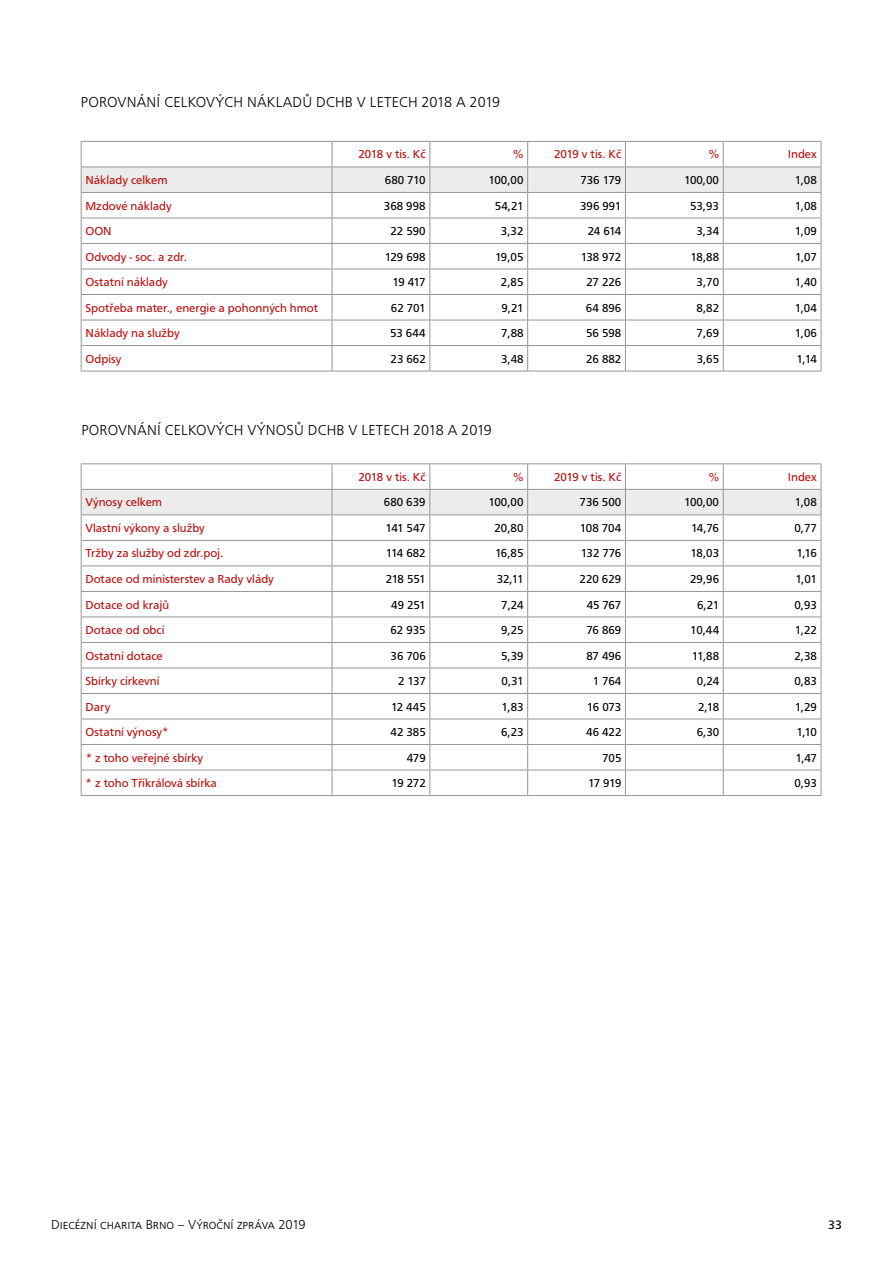
<style>
.page{position:relative;width:893px;height:1263px;background:#fff}
.page>*{position:absolute;margin:0;border:0;box-sizing:border-box;transform-origin:0 0}
.t1{font:300 15px "F015 TOT";letter-spacing:.015em;color:#000}
.t2{font:300 13.5px "F015 TOT";color:#000}
.t3{font:12.75px "F015 TOT";color:#000}
.t4{font:12px "F015 TOT";color:#000}
.t5{font:12px "F015 TOT";color:#b70e0c}
</style>
<div class="page">
<hr style="left:81px;top:141px;width:251px;height:1px;background:#979696">
<hr style="left:332px;top:141px;width:98px;height:1px;background:#979696">
<hr style="left:430px;top:141px;width:98px;height:1px;background:#979696">
<hr style="left:528px;top:141px;width:97px;height:1px;background:#979696">
<hr style="left:625px;top:141px;width:98px;height:1px;background:#979696">
<hr style="left:723px;top:141px;width:98px;height:1px;background:#979696">
<svg style="left:81px;top:142px;width:741px;height:229px"></svg>
<hr style="left:81px;top:371px;width:251px;height:1px;background:#979696">
<hr style="left:332px;top:371px;width:98px;height:1px;background:#979696">
<hr style="left:430px;top:371px;width:98px;height:1px;background:#979696">
<hr style="left:528px;top:371px;width:97px;height:1px;background:#979696">
<hr style="left:625px;top:371px;width:98px;height:1px;background:#979696">
<hr style="left:723px;top:371px;width:98px;height:1px;background:#979696">
<hr style="left:81px;top:463px;width:251px;height:1px;background:#979696">
<hr style="left:332px;top:463px;width:98px;height:1px;background:#979696">
<hr style="left:430px;top:463px;width:98px;height:1px;background:#979696">
<hr style="left:528px;top:463px;width:97px;height:1px;background:#979696">
<hr style="left:625px;top:463px;width:98px;height:1px;background:#979696">
<hr style="left:723px;top:463px;width:98px;height:1px;background:#979696">
<svg style="left:81px;top:464px;width:741px;height:331px"></svg>
<hr style="left:81px;top:795px;width:251px;height:1px;background:#979696">
<hr style="left:332px;top:795px;width:98px;height:1px;background:#979696">
<hr style="left:430px;top:795px;width:98px;height:1px;background:#979696">
<hr style="left:528px;top:795px;width:97px;height:1px;background:#979696">
<hr style="left:625px;top:795px;width:98px;height:1px;background:#979696">
<hr style="left:723px;top:795px;width:98px;height:1px;background:#979696">
<p class="t1" style="left:81px;top:93px;width:421px">POROVNÁNÍ CELKOVÝCH NÁKLADŮ DCHB V LETECH 2018 A 2019</p>
<p class="t5" style="left:358px;top:148px;width:69px">2018 v tis. Kč</p>
<p class="t5" style="left:514px;top:148px;width:11px">%</p>
<p class="t5" style="left:554px;top:148px;width:69px">2019 v tis. Kč</p>
<p class="t5" style="left:709px;top:148px;width:11px">%</p>
<p class="t5" style="left:788px;top:148px;width:31px">Index</p>
<p class="t5" style="left:85px;top:173px;width:84px">Náklady celkem</p>
<p class="t4" style="left:385px;top:173px;width:42px">680 710</p>
<p class="t4" style="left:488px;top:173px;width:37px">100,00</p>
<p class="t4" style="left:580px;top:173px;width:42px">736 179</p>
<p class="t4" style="left:684px;top:173px;width:37px">100,00</p>
<p class="t4" style="left:795px;top:173px;width:24px">1,08</p>
<p class="t5" style="left:85px;top:199px;width:88px">Mzdové náklady</p>
<p class="t4" style="left:384px;top:199px;width:43px">368 998</p>
<p class="t4" style="left:495px;top:199px;width:30px">54,21</p>
<p class="t4" style="left:580px;top:199px;width:43px">396 991</p>
<p class="t4" style="left:690px;top:199px;width:30px">53,93</p>
<p class="t4" style="left:795px;top:199px;width:24px">1,08</p>
<p class="t5" style="left:85px;top:224px;width:28px">OON</p>
<p class="t4" style="left:390px;top:224px;width:37px">22 590</p>
<p class="t4" style="left:501px;top:224px;width:24px">3,32</p>
<p class="t4" style="left:588px;top:224px;width:35px">24 614</p>
<p class="t4" style="left:696px;top:224px;width:24px">3,34</p>
<p class="t4" style="left:795px;top:224px;width:24px">1,09</p>
<p class="t5" style="left:86px;top:250px;width:103px">Odvody - soc. a zdr.</p>
<p class="t4" style="left:385px;top:250px;width:42px">129 698</p>
<p class="t4" style="left:495px;top:250px;width:30px">19,05</p>
<p class="t4" style="left:581px;top:250px;width:42px">138 972</p>
<p class="t4" style="left:691px;top:250px;width:30px">18,88</p>
<p class="t4" style="left:795px;top:250px;width:23px">1,07</p>
<p class="t5" style="left:86px;top:275px;width:84px">Ostatní náklady</p>
<p class="t4" style="left:393px;top:275px;width:35px">19 417</p>
<p class="t4" style="left:501px;top:275px;width:24px">2,85</p>
<p class="t4" style="left:586px;top:275px;width:36px">27 226</p>
<p class="t4" style="left:697px;top:275px;width:24px">3,70</p>
<p class="t4" style="left:795px;top:275px;width:24px">1,40</p>
<p class="t5" style="left:86px;top:301px;width:234px">Spotřeba mater., energie a pohonných hmot</p>
<p class="t4" style="left:391px;top:301px;width:36px">62 701</p>
<p class="t4" style="left:501px;top:301px;width:24px">9,21</p>
<p class="t4" style="left:586px;top:301px;width:37px">64 896</p>
<p class="t4" style="left:697px;top:301px;width:24px">8,82</p>
<p class="t4" style="left:795px;top:301px;width:24px">1,04</p>
<p class="t5" style="left:86px;top:326px;width:96px">Náklady na služby</p>
<p class="t4" style="left:390px;top:326px;width:37px">53 644</p>
<p class="t4" style="left:501px;top:326px;width:24px">7,88</p>
<p class="t4" style="left:586px;top:326px;width:37px">56 598</p>
<p class="t4" style="left:697px;top:326px;width:24px">7,69</p>
<p class="t4" style="left:795px;top:326px;width:24px">1,06</p>
<p class="t5" style="left:86px;top:352px;width:37px">Odpisy</p>
<p class="t4" style="left:391px;top:352px;width:37px">23 662</p>
<p class="t4" style="left:501px;top:352px;width:24px">3,48</p>
<p class="t4" style="left:586px;top:352px;width:37px">26 882</p>
<p class="t4" style="left:697px;top:352px;width:24px">3,65</p>
<p class="t4" style="left:797px;top:352px;width:22px">1,14</p>
<p class="t1" style="left:81px;top:422px;width:412px">POROVNÁNÍ CELKOVÝCH VÝNOSŮ DCHB V LETECH 2018 A 2019</p>
<p class="t5" style="left:358px;top:470px;width:69px">2018 v tis. Kč</p>
<p class="t5" style="left:514px;top:470px;width:11px">%</p>
<p class="t5" style="left:554px;top:470px;width:69px">2019 v tis. Kč</p>
<p class="t5" style="left:709px;top:470px;width:11px">%</p>
<p class="t5" style="left:788px;top:470px;width:31px">Index</p>
<p class="t5" style="left:85px;top:496px;width:78px">Výnosy celkem</p>
<p class="t4" style="left:384px;top:496px;width:43px">680 639</p>
<p class="t4" style="left:488px;top:496px;width:37px">100,00</p>
<p class="t4" style="left:580px;top:496px;width:43px">736 500</p>
<p class="t4" style="left:684px;top:496px;width:37px">100,00</p>
<p class="t4" style="left:795px;top:496px;width:24px">1,08</p>
<p class="t5" style="left:85px;top:521px;width:121px">Vlastní výkony a služby</p>
<p class="t4" style="left:386px;top:521px;width:42px">141 547</p>
<p class="t4" style="left:494px;top:521px;width:30px">20,80</p>
<p class="t4" style="left:580px;top:521px;width:43px">108 704</p>
<p class="t4" style="left:691px;top:521px;width:29px">14,76</p>
<p class="t4" style="left:794px;top:521px;width:24px">0,77</p>
<p class="t5" style="left:85px;top:547px;width:139px">Tržby za služby od zdr.poj.</p>
<p class="t4" style="left:386px;top:547px;width:41px">114 682</p>
<p class="t4" style="left:495px;top:547px;width:30px">16,85</p>
<p class="t4" style="left:581px;top:547px;width:42px">132 776</p>
<p class="t4" style="left:691px;top:547px;width:30px">18,03</p>
<p class="t4" style="left:796px;top:547px;width:22px">1,16</p>
<p class="t5" style="left:86px;top:572px;width:190px">Dotace od ministerstev a Rady vlády</p>
<p class="t4" style="left:386px;top:572px;width:41px">218 551</p>
<p class="t4" style="left:497px;top:572px;width:28px">32,11</p>
<p class="t4" style="left:580px;top:572px;width:43px">220 629</p>
<p class="t4" style="left:690px;top:572px;width:30px">29,96</p>
<p class="t4" style="left:795px;top:572px;width:23px">1,01</p>
<p class="t5" style="left:86px;top:598px;width:85px">Dotace od krajů</p>
<p class="t4" style="left:391px;top:598px;width:36px">49 251</p>
<p class="t4" style="left:501px;top:598px;width:24px">7,24</p>
<p class="t4" style="left:587px;top:598px;width:36px">45 767</p>
<p class="t4" style="left:697px;top:598px;width:24px">6,21</p>
<p class="t4" style="left:794px;top:598px;width:24px">0,93</p>
<p class="t5" style="left:86px;top:623px;width:80px">Dotace od obcí</p>
<p class="t4" style="left:390px;top:623px;width:37px">62 935</p>
<p class="t4" style="left:501px;top:623px;width:24px">9,25</p>
<p class="t4" style="left:586px;top:623px;width:36px">76 869</p>
<p class="t4" style="left:690px;top:623px;width:30px">10,44</p>
<p class="t4" style="left:795px;top:623px;width:24px">1,22</p>
<p class="t5" style="left:86px;top:649px;width:79px">Ostatní dotace</p>
<p class="t4" style="left:391px;top:649px;width:37px">36 706</p>
<p class="t4" style="left:501px;top:649px;width:24px">5,39</p>
<p class="t4" style="left:586px;top:649px;width:37px">87 496</p>
<p class="t4" style="left:692px;top:649px;width:29px">11,88</p>
<p class="t4" style="left:794px;top:649px;width:24px">2,38</p>
<p class="t5" style="left:86px;top:674px;width:75px">Sbírky církevní</p>
<p class="t4" style="left:398px;top:674px;width:29px">2 137</p>
<p class="t4" style="left:502px;top:674px;width:24px">0,31</p>
<p class="t4" style="left:593px;top:674px;width:30px">1 764</p>
<p class="t4" style="left:697px;top:674px;width:24px">0,24</p>
<p class="t4" style="left:794px;top:674px;width:24px">0,83</p>
<p class="t5" style="left:86px;top:700px;width:26px">Dary</p>
<p class="t4" style="left:391px;top:700px;width:36px">12 445</p>
<p class="t4" style="left:502px;top:700px;width:24px">1,83</p>
<p class="t4" style="left:587px;top:700px;width:36px">16 073</p>
<p class="t4" style="left:698px;top:700px;width:23px">2,18</p>
<p class="t4" style="left:795px;top:700px;width:24px">1,29</p>
<p class="t5" style="left:86px;top:725px;width:85px">Ostatní výnosy*</p>
<p class="t4" style="left:391px;top:725px;width:37px">42 385</p>
<p class="t4" style="left:501px;top:725px;width:24px">6,23</p>
<p class="t4" style="left:586px;top:725px;width:37px">46 422</p>
<p class="t4" style="left:697px;top:725px;width:24px">6,30</p>
<p class="t4" style="left:796px;top:725px;width:22px">1,10</p>
<p class="t5" style="left:86px;top:751px;width:119px">* z toho veřejné sbírky</p>
<p class="t4" style="left:407px;top:751px;width:20px">479</p>
<p class="t4" style="left:602px;top:751px;width:21px">705</p>
<p class="t4" style="left:795px;top:751px;width:23px">1,47</p>
<p class="t5" style="left:86px;top:776px;width:133px">* z toho Tříkrálová sbírka</p>
<p class="t4" style="left:391px;top:776px;width:36px">19 272</p>
<p class="t4" style="left:588px;top:776px;width:35px">17 919</p>
<p class="t4" style="left:794px;top:776px;width:24px">0,93</p>
<p class="t2" style="left:51px;top:1217px;width:256px">Diecézní charita Brno – Výroční zpráva 2019</p>
<p class="t3" style="left:828px;top:1217px;width:15px">33</p>
</div>
